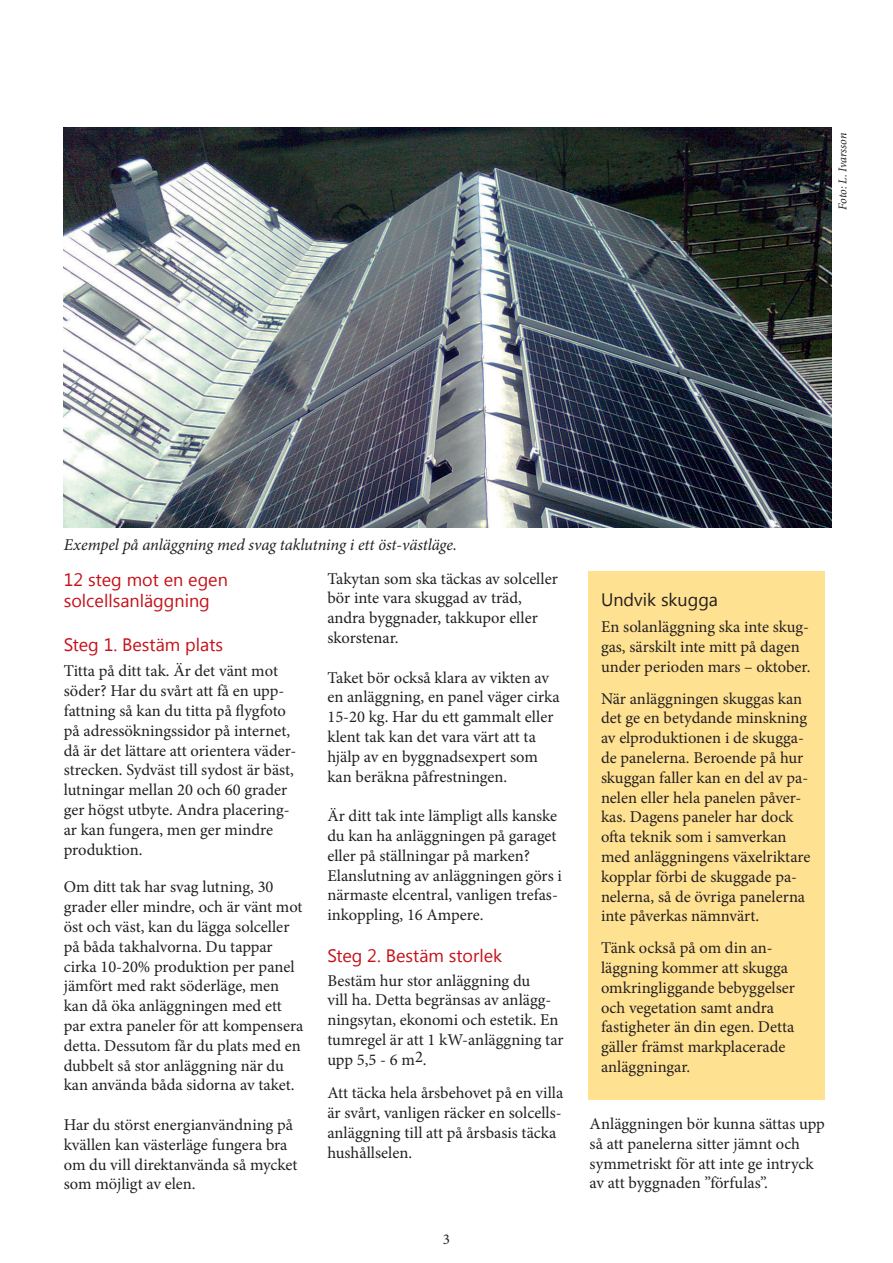
<style>
.page{position:relative;width:893px;height:1263px;background:#fff}
.page>*{position:absolute;margin:0;border:0;box-sizing:border-box;transform-origin:0 0}
.t1{font:18px/21.6px "Segoe UI";color:#c4121a}
.t2{font:18px "Segoe UI";color:#231f20}
.t3{font:16.5px/19.8px "Minion Pro";color:#231f20}
.t4{font:italic 16.5px "Minion Pro";letter-spacing:-.01em;color:#231f20}
.t5{font:15px "Minion Pro";color:#231f20}
.t6{font:italic 12px "Minion Pro";letter-spacing:-.01em;color:#231f20}
</style>
<div class="page">
<img style="left:64px;top:128px;width:767px;height:399px">
<div style="left:588px;top:572px;width:237px;height:528px;background:#ffe192"></div>
<p class="t6" style="left:834px;top:210px;width:78px;rotate:-90deg">Foto: L. Ivarsson</p>
<p class="t4" style="left:64px;top:534px;width:395px">Exempel på anläggning med svag taklutning i ett öst-västläge.</p>
<p class="t1" style="left:64px;top:568px;width:166px">12 steg mot en egen solcellsanläggning</p>
<p class="t1" style="left:64px;top:633px;width:161px">Steg 1. Bestäm plats</p>
<p class="t3" style="left:64px;top:661px;width:234px">Titta på ditt tak. Är det vänt mot söder? Har du svårt att få en upp&shy;fattning så kan du titta på flygfoto på adressökningssidor på internet, då är det lättare att orientera väder&shy;strecken. Sydväst till sydost är bäst, lutningar mellan 20 och 60 grader ger högst utbyte. Andra placering&shy;ar kan fungera, men ger mindre produktion.</p>
<p class="t3" style="left:64px;top:877px;width:241px">Om ditt tak har svag lutning, 30 grader eller mindre, och är vänt mot öst och väst, kan du lägga solceller på båda takhalvorna. Du tappar cirka 10-20% produktion per panel jämfört med rakt söderläge, men kan då öka anläggningen med ett par extra paneler för att kompensera detta. Dessutom får du plats med en dubbelt så stor anläggning när du kan använda båda sidorna av taket.</p>
<p class="t3" style="left:64px;top:1115px;width:235px">Har du störst energianvändning på kvällen kan västerläge fungera bra om du vill direktanvända så mycket som möjligt av elen.</p>
<p class="t3" style="left:327px;top:568px;width:232px">Takytan som ska täckas av solceller bör inte vara skuggad av träd, andra byggnader, takkupor eller skorstenar.</p>
<p class="t3" style="left:327px;top:667px;width:234px">Taket bör också klara av vikten av en anläggning, en panel väger cirka<br>15-20 kg. Har du ett gammalt eller klent tak kan det vara värt att ta hjälp av en byggnadsexpert som kan beräkna påfrestningen.</p>
<p class="t3" style="left:327px;top:806px;width:236px">Är ditt tak inte lämpligt alls kanske du kan ha anläggningen på garaget eller på ställningar på marken?<br>Elanslutning av anläggningen görs i närmaste elcentral, vanligen trefas&shy;inkoppling, 16 Ampere.</p>
<p class="t1" style="left:327px;top:944px;width:176px">Steg 2. Bestäm storlek</p>
<p class="t3" style="left:327px;top:970px;width:238px">Bestäm hur stor anläggning du<br>vill ha. Detta begränsas av anlägg&shy;ningsytan, ekonomi och estetik. En tumregel är att 1 kW-anläggning tar upp 5,5 - 6 m2.</p>
<p class="t3" style="left:327px;top:1083px;width:237px">Att täcka hela årsbehovet på en villa är svårt, vanligen räcker en solcells&shy;anläggning till att på årsbasis täcka hushållselen.</p>
<p class="t5" style="left:443px;top:1229px;width:9px">3</p>
<p class="t2" style="left:601px;top:587px;width:119px">Undvik skugga</p>
<p class="t3" style="left:601px;top:617px;width:211px">En solanläggning ska inte skug&shy;gas, särskilt inte mitt på dagen under perioden mars – oktober.</p>
<p class="t3" style="left:601px;top:688px;width:211px">När anläggningen skuggas kan det ge en betydande minskning av elproduktionen i de skugga&shy;de panelerna. Beroende på hur skuggan faller kan en del av pa&shy;nelen eller hela panelen påver&shy;kas. Dagens paneler har dock ofta teknik som i samverkan med anläggningens växelriktare kopplar förbi de skuggade pa&shy;nelerna, så de övriga panelerna inte påverkas nämnvärt.</p>
<p class="t3" style="left:601px;top:938px;width:196px">Tänk också på om din an&shy;läggning kommer att skugga omkringliggande bebyggelser och vegetation samt andra fastigheter än din egen. Detta gäller främst markplacerade anläggningar.</p>
<p class="t3" style="left:590px;top:1114px;width:237px">Anläggningen bör kunna sättas upp så att panelerna sitter jämnt och symmetriskt för att inte ge intryck av att byggnaden ”förfulas”.</p>
</div>
